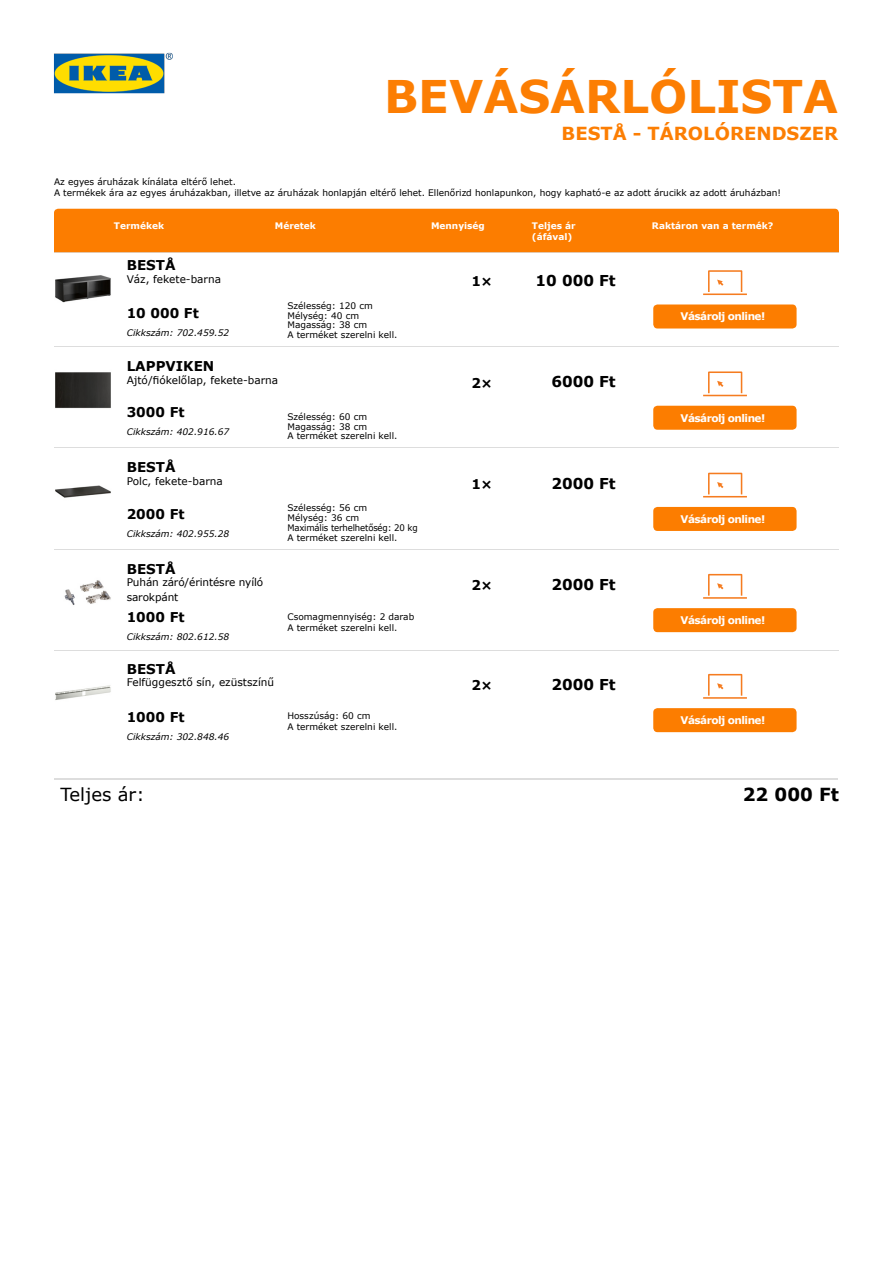
<style>
.page{position:relative;width:893px;height:1263px;background:#fff}
.page>*{position:absolute;margin:0;border:0;box-sizing:border-box;transform-origin:0 0}
.t1{font:700 45px "Verdana";color:#fc7e03}
.t2{font:700 18px "Verdana";color:#fc7e03}
.t3{font:18px "Verdana";color:#000}
.t4{font:700 18px "Verdana";color:#000}
.t5{font:700 15px "Verdana";color:#000}
.t6{font:700 13.5px "Verdana";color:#000}
.t7{font:10.5px/14.4px "Verdana";color:#000}
.t8{font:700 10.5px "Verdana";letter-spacing:-.05em;color:#fff}
.t9{font:9px/9.8px "Verdana";color:#000}
.t10{font:italic 9px "Verdana";color:#000}
.t11{font:700 9px/10.8px "Verdana";color:#fff}
</style>
<div class="page">
<img style="left:53px;top:52px;width:120px;height:42px">
<hr style="left:54px;top:251px;width:785px;height:2px;background:#ddd">
<hr style="left:54px;top:346px;width:785px;height:1px;background:#ddd">
<img style="left:55px;top:275px;width:56px;height:28px">
<div style="left:653px;top:304px;width:144px;height:24px;background:#fc7d00;border-radius:4px"></div>
<svg style="left:703px;top:270px;width:44px;height:25px"></svg>
<hr style="left:54px;top:447px;width:785px;height:1px;background:#ddd">
<img style="left:55px;top:372px;width:56px;height:37px">
<div style="left:653px;top:406px;width:144px;height:24px;background:#fc7d00;border-radius:4px"></div>
<svg style="left:703px;top:371px;width:44px;height:25px"></svg>
<hr style="left:54px;top:549px;width:785px;height:1px;background:#ddd">
<img style="left:55px;top:485px;width:56px;height:13px">
<div style="left:653px;top:507px;width:144px;height:24px;background:#fc7d00;border-radius:4px"></div>
<svg style="left:703px;top:473px;width:44px;height:24px"></svg>
<hr style="left:54px;top:650px;width:785px;height:1px;background:#ddd">
<img style="left:64px;top:580px;width:47px;height:25px">
<div style="left:653px;top:608px;width:144px;height:24px;background:#fc7d00;border-radius:4px"></div>
<svg style="left:703px;top:574px;width:44px;height:25px"></svg>
<hr style="left:55px;top:778px;width:783px;height:1px;background:#ddd">
<img style="left:55px;top:685px;width:56px;height:15px">
<div style="left:653px;top:708px;width:144px;height:24px;background:#fc7d00;border-radius:4px"></div>
<svg style="left:703px;top:674px;width:44px;height:25px"></svg>
<div style="left:54px;top:209px;width:785px;height:43px;background:#fc7d00"></div>
<h1 class="t1" style="left:384px;top:65px;width:456px">BEVÁSÁRLÓLISTA</h1>
<h2 class="t2" style="left:562px;top:121px;width:278px">BESTÅ - TÁROLÓRENDSZER</h2>
<p class="t9" style="left:54px;top:176px;width:729px;line-height:10.8px">Az egyes áruházak kínálata eltérő lehet.<br>A termékek ára az egyes áruházakban, illetve az áruházak honlapján eltérő lehet. Ellenőrizd honlapunkon, hogy kapható-e az adott árucikk az adott áruházban!</p>
<p class="t11" style="left:114px;top:220px;width:52px">Termékek</p>
<p class="t11" style="left:431px;top:220px;width:55px">Mennyiség</p>
<p class="t11" style="left:532px;top:220px;width:45px">Teljes ár (áfával)</p>
<p class="t11" style="left:275px;top:220px;width:43px">Méretek</p>
<p class="t11" style="left:652px;top:220px;width:123px">Raktáron van a termék?</p>
<h3 class="t6" style="left:127px;top:255px;width:50px">BESTÅ</h3>
<p class="t7" style="left:127px;top:271px;width:96px">Váz, fekete-barna</p>
<h3 class="t6" style="left:127px;top:303px;width:74px">10 000 Ft</h3>
<p class="t10" style="left:127px;top:326px;width:104px">Cikkszám: 702.459.52</p>
<h3 class="t6" style="left:127px;top:357px;width:89px">LAPPVIKEN</h3>
<p class="t7" style="left:127px;top:373px;width:153px">Ajtó/fiókelőlap, fekete-barna</p>
<h3 class="t6" style="left:127px;top:403px;width:59px">3000 Ft</h3>
<p class="t10" style="left:127px;top:426px;width:104px">Cikkszám: 402.916.67</p>
<h3 class="t6" style="left:127px;top:458px;width:50px">BESTÅ</h3>
<p class="t7" style="left:127px;top:474px;width:98px">Polc, fekete-barna</p>
<h3 class="t6" style="left:127px;top:504px;width:59px">2000 Ft</h3>
<p class="t10" style="left:127px;top:527px;width:104px">Cikkszám: 402.955.28</p>
<h3 class="t6" style="left:127px;top:559px;width:50px">BESTÅ</h3>
<p class="t7" style="left:127px;top:575px;width:138px">Puhán záró/érintésre nyíló sarokpánt</p>
<h3 class="t6" style="left:127px;top:607px;width:59px">1000 Ft</h3>
<p class="t10" style="left:127px;top:630px;width:104px">Cikkszám: 802.612.58</p>
<h3 class="t6" style="left:127px;top:659px;width:50px">BESTÅ</h3>
<p class="t7" style="left:127px;top:675px;width:149px">Felfüggesztő sín, ezüstszínű</p>
<h3 class="t6" style="left:127px;top:707px;width:59px">1000 Ft</h3>
<p class="t10" style="left:127px;top:730px;width:104px">Cikkszám: 302.848.46</p>
<p class="t9" style="left:287px;top:301px;width:112px">Szélesség: 120 cm<br>Mélység: 40 cm<br>Magasság: 38 cm<br>A terméket szerelni kell.</p>
<p class="t9" style="left:287px;top:411px;width:112px">Szélesség: 60 cm<br>Magasság: 38 cm<br>A terméket szerelni kell.</p>
<p class="t9" style="left:287px;top:503px;width:132px">Szélesség: 56 cm<br>Mélység: 36 cm<br>Maximális terhelhetőség: 20 kg<br>A terméket szerelni kell.</p>
<p class="t9" style="left:287px;top:611px;width:128px;line-height:10.8px">Csomagmennyiség: 2 darab<br>A terméket szerelni kell.</p>
<p class="t9" style="left:287px;top:710px;width:112px;line-height:10.8px">Hosszúság: 60 cm<br>A terméket szerelni kell.</p>
<h3 class="t6" style="left:471px;top:272px;width:23px">1×</h3>
<h3 class="t5" style="left:536px;top:270px;width:82px">10 000 Ft</h3>
<h3 class="t6" style="left:471px;top:373px;width:23px">2×</h3>
<h3 class="t5" style="left:551px;top:371px;width:66px">6000 Ft</h3>
<h3 class="t6" style="left:471px;top:474px;width:23px">1×</h3>
<h3 class="t5" style="left:551px;top:472px;width:66px">2000 Ft</h3>
<h3 class="t6" style="left:471px;top:576px;width:23px">2×</h3>
<h3 class="t5" style="left:551px;top:574px;width:66px">2000 Ft</h3>
<h3 class="t6" style="left:471px;top:675px;width:23px">2×</h3>
<h3 class="t5" style="left:551px;top:674px;width:66px">2000 Ft</h3>
<p class="t8" style="left:680px;top:309px;width:86px">Vásárolj online!</p>
<p class="t8" style="left:680px;top:410px;width:86px">Vásárolj online!</p>
<p class="t8" style="left:680px;top:512px;width:86px">Vásárolj online!</p>
<p class="t8" style="left:680px;top:613px;width:86px">Vásárolj online!</p>
<p class="t8" style="left:680px;top:713px;width:86px">Vásárolj online!</p>
<h2 class="t3" style="left:60px;top:781px;width:86px">Teljes ár:</h2>
<h2 class="t4" style="left:743px;top:781px;width:98px">22 000 Ft</h2>
</div>
